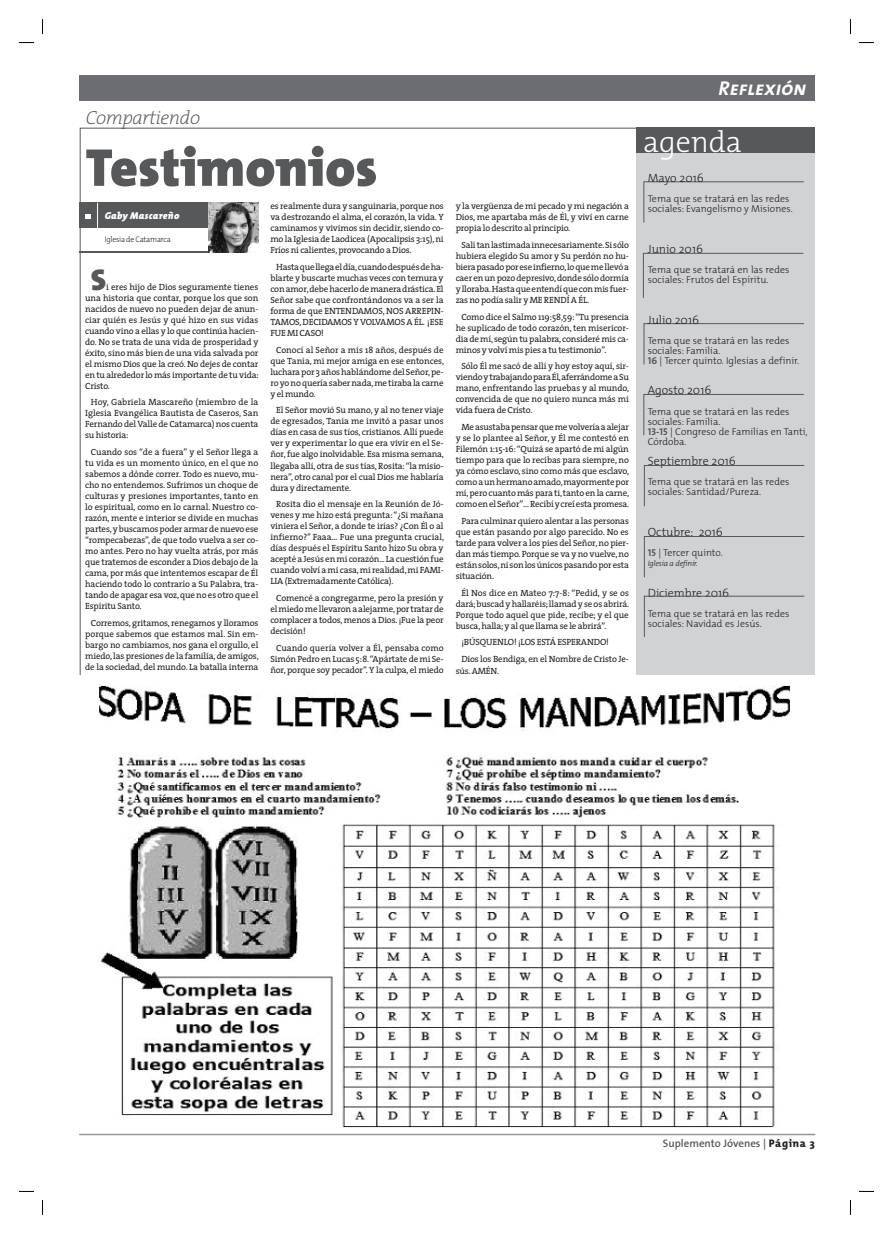
<style>
.page{position:relative;width:893px;height:1234px;background:#fff}
.page>*{position:absolute;margin:0;border:0;box-sizing:border-box;transform-origin:0 0}
.t1{font:900 53.8px "The Mix";color:#57585a}
.t2{font:300 30px "The Mix";color:#fff}
.Texto{font:900 30px "The Mix";color:#57585a}
.t3{font:italic 20px "The Sans Bold Caps";color:#fff}
.t4{font:italic 200 19px "The Serif";letter-spacing:-.02em;color:#57585a}
.t5{font:300 12px "The Mix";color:#231f20}
.t6{font:600 11px "The Sans";color:#57585a}
.t7{font:300 10px/10.1px "The Mix";color:#231f20}
.Texto_gral{font:italic 900 10px "The Mix";letter-spacing:.035em;color:#fff;scale:.96 1}
.Texto-2{font:9px/11px "The Serif";letter-spacing:-.015em;color:#231f20;text-align:justify}
.Texto_gral-2{font:300 8px "The Mix";letter-spacing:-.02em;color:#231f20;scale:.96 1}
.t8{font:italic 300 8px "The Mix";letter-spacing:-.03em;color:#231f20}
.s1{font-family:"The Mix Bold Caps";font-weight:400;color:#57585a}
.s2{font-family:"The Mix";font-weight:800;color:#231f20}
</style>
<div class="page">
<hr style="left:80px;top:1133px;width:735px;height:1px;background:#939598">
<div style="left:80px;top:75px;width:735px;height:26px;background:#6c6d70"></div>
<svg style="left:79px;top:127px;width:736px;height:549px"></svg>
<div style="left:80px;top:203px;width:179px;height:25px;background:#57585a"></div>
<svg style="left:85px;top:214px;width:6px;height:5px"></svg>
<hr style="left:80px;top:252px;width:179px;height:1px;background:#57585a">
<hr style="left:97px;top:203px;width:1px;height:44px;background:#fff">
<img style="left:209px;top:203px;width:50px;height:50px">
<div style="left:636px;top:152px;width:179px;height:522px;background:#d1d2d4"></div>
<div style="left:636px;top:128px;width:179px;height:25px;background:#57585a"></div>
<svg style="left:643px;top:181px;width:161px;height:42px"></svg>
<svg style="left:643px;top:323px;width:161px;height:42px"></svg>
<svg style="left:643px;top:253px;width:161px;height:45px"></svg>
<svg style="left:643px;top:394px;width:161px;height:41px"></svg>
<svg style="left:644px;top:465px;width:161px;height:41px"></svg>
<svg style="left:644px;top:536px;width:161px;height:41px"></svg>
<svg style="left:644px;top:595px;width:161px;height:42px"></svg>
<img style="left:99px;top:685px;width:691px;height:442px">
<svg style="left:19px;top:42px;width:15px;height:1px"></svg>
<svg style="left:859px;top:42px;width:15px;height:1px"></svg>
<svg style="left:19px;top:1190px;width:15px;height:1px"></svg>
<svg style="left:859px;top:1190px;width:15px;height:1px"></svg>
<svg style="left:42px;top:19px;width:1px;height:15px"></svg>
<svg style="left:42px;top:1200px;width:1px;height:14px"></svg>
<svg style="left:850px;top:19px;width:1px;height:15px"></svg>
<svg style="left:850px;top:1200px;width:1px;height:14px"></svg>
<p class="t4" style="left:86px;top:102px;width:116px">Compartiendo</p>
<p class="t1" style="left:86px;top:122px;width:293px">Testimonios</p>
<p class="Texto_gral" style="left:105px;top:207px;width:79px">Gaby Mascareño</p>
<p class="Texto_gral-2" style="left:105px;top:233px;width:70px">Iglesia de Catamarca</p>
<p class="Texto" style="left:91px;top:254px;width:17px">S</p>
<p class="Texto-2" style="left:85px;top:281px;width:175px;text-indent:21px">i eres hijo de Dios seguramente tienes una historia que contar, porque los que son nacidos de nuevo no pueden dejar de anun&shy;ciar quién es Jesús y qué hizo en sus vidas cuando vino a ellas y lo que continúa hacien&shy;do. No se trata de una vida de prosperidad y éxito, sino más bien de una vida salvada por el mismo Dios que la creó. No dejes de contar en tu alrededor lo más importante de tu vida:<br>Cristo.</p>
<p class="Texto-2" style="left:85px;top:396px;width:175px;text-indent:6px">Hoy, Gabriela Mascareño (miembro de la Iglesia Evangélica Bautista de Caseros, San Fernando del Valle de Catamarca) nos cuenta su historia:</p>
<p class="Texto-2" style="left:85px;top:446px;width:175px;text-indent:6px">Cuando sos “de a fuera” y el Señor llega a tu vida es un momento único, en el que no sabemos a dónde correr. Todo es nuevo, mu&shy;cho no entendemos. Sufrimos un choque de culturas y presiones importantes, tanto en lo espiritual, como en lo carnal. Nuestro co&shy;razón, mente e interior se divide en muchas partes, y buscamos poder armar de nuevo ese “rompecabezas”, de que todo vuelva a ser co&shy;mo antes. Pero no hay vuelta atrás, por más que tratemos de esconder a Dios debajo de la cama, por más que intentemos escapar de Él haciendo todo lo contrario a Su Palabra, tra&shy;tando de apagar esa voz, que no es otro que el Espíritu Santo.</p>
<p class="Texto-2" style="left:85px;top:617px;width:175px;text-indent:6px">Corremos, gritamos, renegamos y lloramos porque sabemos que estamos mal. Sin em&shy;bargo no cambiamos, nos gana el orgullo, el miedo, las presiones de la familia, de amigos, de la sociedad, del mundo. La batalla interna</p>
<p class="Texto-2" style="left:270px;top:200px;width:175px">es realmente dura y sanguinaria, porque nos va destrozando el alma, el corazón, la vida. Y caminamos y vivimos sin decidir, siendo co&shy;mo la Iglesia de Laodicea (Apocalipsis 3:15), ni Fríos ni calientes, provocando a Dios.</p>
<p class="Texto-2" style="left:270px;top:261px;width:175px;text-indent:6px">Hasta que llega el día, cuando después de ha&shy;blarte y buscarte muchas veces con ternura y con amor, debe hacerlo de manera drástica. El Señor sabe que confrontándonos va a ser la forma de que ENTENDAMOS, NOS ARREPIN-TAMOS, DECIDAMOS Y VOLVAMOS A ÉL. ¡ESE FUE MI CASO!</p>
<p class="Texto-2" style="left:270px;top:344px;width:175px;text-indent:6px">Conocí al Señor a mis 18 años, después de que Tania, mi mejor amiga en ese entonces, luchara por 3 años hablándome del Señor, pe&shy;ro yo no quería saber nada, me tiraba la carne y el mundo.</p>
<p class="Texto-2" style="left:270px;top:404px;width:175px;text-indent:6px">El Señor movió Su mano, y al no tener viaje de egresados, Tania me invitó a pasar unos días en casa de sus tíos, cristianos. Allí puede ver y experimentar lo que era vivir en el Se&shy;ñor, fue algo inolvidable. Esa misma semana, llegaba allí, otra de sus tías, Rosita: “la misio&shy;nera”, otro canal por el cual Dios me hablaría dura y directamente.</p>
<p class="Texto-2" style="left:270px;top:498px;width:175px;text-indent:6px">Rosita dio el mensaje en la Reunión de Jó&shy;venes y me hizo está pregunta: “¿Si mañana viniera el Señor, a donde te irías? ¿Con Él o al infierno?” Faaa… Fue una pregunta crucial, días después el Espíritu Santo hizo Su obra y acepté a Jesús en mi corazón... La cuestión fue cuando volví a mi casa, mi realidad, mi FAMI-LIA (Extremadamente Católica).</p>
<p class="Texto-2" style="left:270px;top:592px;width:175px;text-indent:6px">Comencé a congregarme, pero la presión y el miedo me llevaron a alejarme, por tratar de complacer a todos, menos a Dios. ¡Fue la peor decisión!</p>
<p class="Texto-2" style="left:270px;top:641px;width:175px;text-indent:6px">Cuando quería volver a Él, pensaba como Simón Pedro en Lucas 5:8. “Apártate de mi Se&shy;ñor, porque soy pecador”. Y la culpa, el miedo</p>
<p class="Texto-2" style="left:456px;top:200px;width:175px">y la vergüenza de mi pecado y mi negación a Dios, me apartaba más de Él, y viví en carne propia lo descrito al principio.</p>
<p class="Texto-2" style="left:456px;top:239px;width:175px;text-indent:6px">Salí tan lastimada innecesariamente. Si sólo hubiera elegido Su amor y Su perdón no hu&shy;biera pasado por ese infierno, lo que me llevó a caer en un pozo depresivo, donde sólo dormía y lloraba. Hasta que entendí que con mis fuer&shy;zas no podía salir y ME RENDÍ A ÉL.</p>
<p class="Texto-2" style="left:456px;top:311px;width:175px;text-indent:6px">Como dice el Salmo 119:58,59: “Tu presencia he suplicado de todo corazón, ten misericor&shy;dia de mí, según tu palabra, consideré mis ca&shy;minos y volví mis pies a tu testimonio”.</p>
<p class="Texto-2" style="left:456px;top:360px;width:175px;text-indent:6px">Sólo Él me sacó de allí y hoy estoy aquí, sir&shy;viendo y trabajando para Él, aferrándome a Su mano, enfrentando las pruebas y al mundo, convencida de que no quiero nunca más mi vida fuera de Cristo.</p>
<p class="Texto-2" style="left:456px;top:421px;width:175px;text-align:center">Me asustaba pensar que me volvería a alejar y se lo plantee al Señor, y Él me contestó en Filemón 1:15-16: “Quizá se apartó de mi algún tiempo para que lo recibas para siempre, no ya cómo esclavo, sino como más que esclavo, como a un hermano amado, mayormente por mí, pero cuanto más para ti, tanto en la carne, como en el Señor”… Recibí y creí esta promesa.</p>
<p class="Texto-2" style="left:456px;top:515px;width:175px;text-indent:6px">Para culminar quiero alentar a las personas que están pasando por algo parecido. No es tarde para volver a los pies del Señor, no pier&shy;dan más tiempo. Porque se va y no vuelve, no están solos, ni son los únicos pasando por esta situación.</p>
<p class="Texto-2" style="left:456px;top:586px;width:175px;text-indent:6px">Él Nos dice en Mateo 7:7-8: “Pedid, y se os dará; buscad y hallaréis; llamad y se os abrirá.<br>Porque todo aquel que pide, recibe; y el que busca, halla; y al que llama se le abrirá”.</p>
<p class="Texto-2" style="left:461px;top:636px;width:149px">¡BÚSQUENLO! ¡LOS ESTÁ ESPERANDO!</p>
<p class="Texto-2" style="left:456px;top:652px;width:175px;line-height:12px;text-indent:6px">Dios los Bendiga, en el Nombre de Cristo Je&shy;sús. AMÉN.</p>
<h3 class="t3" style="left:719px;top:72px;width:89px">Reflexión</h3>
<p class="t2" style="left:643px;top:117px;width:100px">agenda</p>
<p class="t5" style="left:648px;top:168px;width:58px">Mayo 2016</p>
<p class="t7" style="left:648px;top:193px;width:147px">Tema que se tratará en las redes sociales: Evangelismo y Misiones.</p>
<p class="t5" style="left:648px;top:239px;width:57px">Junio 2016</p>
<p class="t7" style="left:648px;top:264px;width:143px">Tema que se tratará en las redes sociales: Frutos del Espíritu.</p>
<p class="t5" style="left:648px;top:309px;width:53px">Julio 2016</p>
<p class="t7" style="left:648px;top:335px;width:143px">Tema que se tratará en las redes sociales: Familia.</p>
<p class="t7" style="left:648px;top:355px;width:153px"><span class="s1">16</span> | Tercer quinto. Iglesias a definir.</p>
<p class="t5" style="left:648px;top:380px;width:65px">Agosto 2016</p>
<p class="t7" style="left:648px;top:406px;width:143px">Tema que se tratará en las redes sociales: Familia.</p>
<p class="t7" style="left:648px;top:426px;width:161px"><span class="s1">13-15</span> | Congreso de Familias en Tanti,<br>Córdoba.</p>
<p class="t5" style="left:648px;top:451px;width:90px">Septiembre 2016</p>
<p class="t7" style="left:648px;top:476px;width:143px">Tema que se tratará en las redes sociales: Santidad/Pureza.</p>
<p class="t5" style="left:648px;top:522px;width:77px">Octubre: 2016</p>
<p class="t7" style="left:648px;top:547px;width:77px"><span class="s1">15</span> | Tercer quinto.</p>
<p class="t8" style="left:648px;top:556px;width:51px">Iglesia a definir.</p>
<p class="t5" style="left:648px;top:582px;width:83px">Diciembre 2016</p>
<p class="t7" style="left:648px;top:608px;width:143px">Tema que se tratará en las redes sociales: Navidad es Jesús.</p>
<p class="t6" style="left:663px;top:1133px;width:153px">Suplemento Jóvenes | <span class="s2">Página 3</span></p>
</div>
